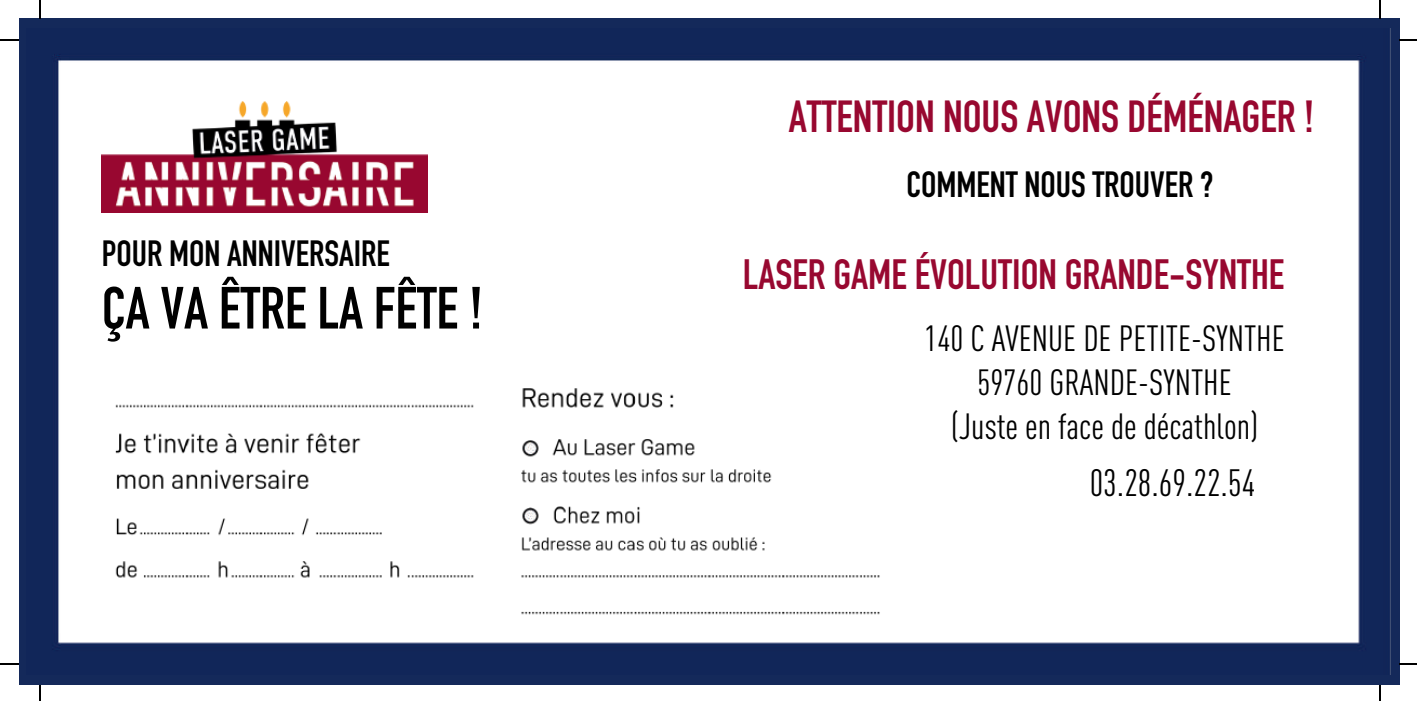
<style>
.page{position:relative;width:1417px;height:701px;background:#fff}
.page>*{position:absolute;margin:0;border:0;box-sizing:border-box;transform-origin:0 0}
.t1{font:700 58.5px "DIN Condensed";color:#000}
.t2{font:700 44.32px "DIN Condensed";color:#980830}
.t3{font:700 41.85px "DIN Condensed";color:#980830}
.t4{font:37.57px "DIN Cond";color:#000}
.t5{font:36px/43.9px "DIN Cond";color:#000;text-align:center}
.t6{font:700 36px "DIN Condensed";color:#000}
</style>
<div class="page">
<div style="left:19px;top:19px;width:1380px;height:666px;background:#14295a"></div>
<div style="left:52px;top:54px;width:1314px;height:596px;background:#fff"></div>
<img style="left:101px;top:101px;width:326px;height:112px">
<svg style="left:39px;top:0;width:2px;height:19px"></svg>
<svg style="left:0;top:39px;width:19px;height:1px"></svg>
<svg style="left:1379px;top:0;width:1px;height:19px"></svg>
<svg style="left:1399px;top:39px;width:17px;height:1px"></svg>
<svg style="left:39px;top:685px;width:2px;height:16px"></svg>
<svg style="left:0;top:663px;width:19px;height:2px"></svg>
<svg style="left:1379px;top:685px;width:1px;height:16px"></svg>
<svg style="left:1399px;top:663px;width:17px;height:2px"></svg>
<p class="t6" style="left:102px;top:229px;width:289px">POUR MON ANNIVERSAIRE</p>
<h1 class="t1" style="left:102px;top:269px;width:383px">ÇA VA ÊTRE LA FÊTE !</h1>
<p class="t2" style="left:789px;top:87px;width:527px">ATTENTION NOUS AVONS DÉMÉNAGER !</p>
<p class="t6" style="left:906px;top:160px;width:309px">COMMENT NOUS TROUVER ?</p>
<p class="t3" style="left:743px;top:246px;width:543px">LASER GAME ÉVOLUTION GRANDE-SYNTHE</p>
<p class="t5" style="left:924px;top:316px;width:362px">140 C AVENUE DE PETITE-SYNTHE<br>59760 GRANDE-SYNTHE<br>(Juste en face de décathlon)</p>
<p class="t4" style="left:1089px;top:460px;width:167px">03.28.69.22.54</p>
</div>
